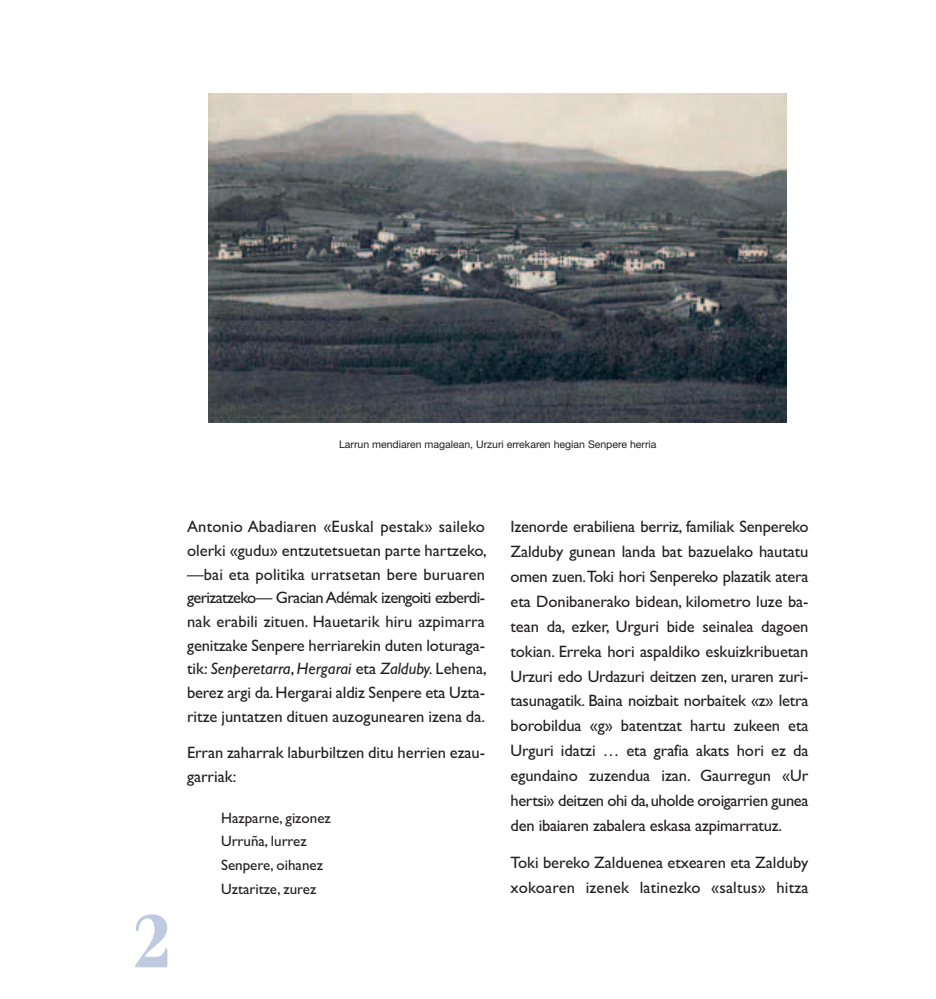
<style>
.page{position:relative;width:936px;height:999px;background:#fff}
.page>*{position:absolute;margin:0;border:0;box-sizing:border-box;transform-origin:0 0}
.t1{font:700 condensed 82.5px "Garamond";color:#becae0}
.t2{font:16.5px/24.9px "Gill Sans";letter-spacing:-.005em;color:#231f20;text-align:justify}
.t3{font:15px/23.7px "Gill Sans";color:#231f20}
.t4{font:10.5px "Helvetica Neue";color:#231f20}
.s1{font-style:italic}
</style>
<div class="page">
<svg style="left:208px;top:93px;width:579px;height:330px;background:#65696b"></svg>
<p class="t4" style="left:339px;top:440px;width:319px">Larrun mendiaren magalean, Urzuri errekaren hegian Senpere herria</p>
<h1 class="t1" style="left:132px;top:910px;width:43px">2</h1>
<p class="t2" style="left:187px;top:517px;width:301px;line-height:23.7px">Antonio Abadiaren «Euskal pestak» saileko olerki «gudu» entzutetsuetan parte hartzeko, —bai eta politika urratsetan bere buruaren gerizatzeko— Gracian Adémak izengoiti ezberdi&shy;nak erabili zituen. Hauetarik hiru azpimarra genitzake Senpere herriarekin duten loturaga&shy;tik: <span class="s1">Senperetarra</span>, <span class="s1">Hergarai</span> eta <span class="s1">Zalduby.</span> Lehena, berez argi da. Hergarai aldiz Senpere eta Uzta&shy;ritze juntatzen dituen auzogunearen izena da.</p>
<p class="t2" style="left:187px;top:743px;width:299px;line-height:23.7px">Erran zaharrak laburbiltzen ditu herrien ezau&shy;garriak:</p>
<p class="t3" style="left:221px;top:807px;width:111px">Hazparne, gizonez<br>Urruña, lurrez<br>Senpere, oihanez<br>Uztaritze, zurez</p>
<p class="t2" style="left:510px;top:516px;width:299px">Izenorde erabiliena berriz, familiak Senpereko Zalduby gunean landa bat bazuelako hautatu omen zuen.Toki hori Senpereko plazatik atera eta Donibanerako bidean, kilometro luze ba&shy;tean da, ezker, Urguri bide seinalea dagoen tokian. Erreka hori aspaldiko eskuizkribuetan Urzuri edo Urdazuri deitzen zen, uraren zuri&shy;tasunagatik. Baina noizbait norbaitek «z» letra borobildua «g» batentzat hartu zukeen eta Urguri idatzi … eta grafia akats hori ez da egundaino zuzendua izan. Gaurregun «Ur hertsi» deitzen ohi da, uholde oroigarrien gunea den ibaiaren zabalera eskasa azpimarratuz.</p>
<p class="t2" style="left:510px;top:852px;width:299px">Toki bereko Zalduenea etxearen eta Zalduby xokoaren izenek latinezko «saltus» hitza</p>
</div>
